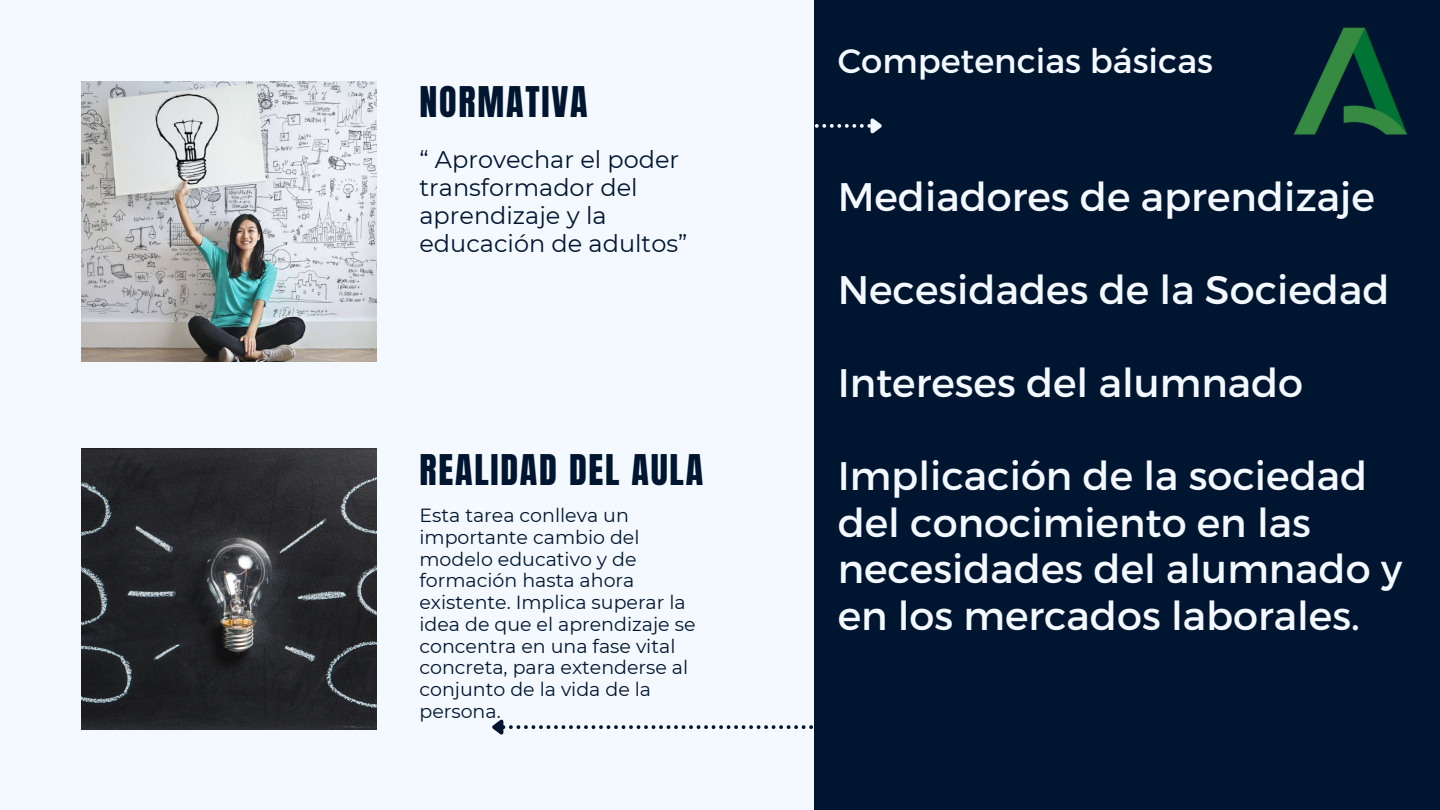
<style>
.page{position:relative;width:1440px;height:810px;background:#f4f8ff}
.page>*{position:absolute;margin:0;border:0;box-sizing:border-box;transform-origin:0 0}
.t1{font:39.8px/46.5px "Montserrat";color:#f4f8ff}
.t2{font:36px "Anton";letter-spacing:.05em;color:#001630}
.t3{font:33.8px "Montserrat";color:#f4f8ff}
.t4{font:24px/27.8px "Montserrat";color:#001630}
.t5{font:19px/21.8px "Montserrat";color:#001630}
</style>
<div class="page">
<div style="left:814px;top:0;width:626px;height:810px;background:#001630"></div>
<svg style="left:492px;top:719px;width:321px;height:16px"></svg>
<svg style="left:376px;top:115px;width:506px;height:21px"></svg>
<img style="left:81px;top:81px;width:295px;height:281px">
<img style="left:81px;top:449px;width:295px;height:280px">
<img style="left:1293px;top:27px;width:114px;height:108px">
<h2 class="t2" style="left:419px;top:76px;width:170px">NORMATIVA</h2>
<p class="t4" style="left:419px;top:146px;width:269px">“ Aprovechar el poder transformador del aprendizaje y la educación de adultos”</p>
<h2 class="t2" style="left:419px;top:444px;width:285px">REALIDAD DEL AULA</h2>
<p class="t5" style="left:419px;top:504px;width:278px">Esta tarea conlleva un importante cambio del modelo educativo y de formación hasta ahora existente. Implica superar la idea de que el aprendizaje se concentra en una fase vital concreta, para extenderse al conjunto de la vida de la persona.</p>
<h3 class="t3" style="left:838px;top:39px;width:377px">Competencias básicas</h3>
<h1 class="t1" style="left:838px;top:172px;width:539px">Mediadores de aprendizaje</h1>
<h1 class="t1" style="left:838px;top:265px;width:553px">Necesidades de la Sociedad</h1>
<h1 class="t1" style="left:838px;top:358px;width:467px">Intereses del alumnado</h1>
<h1 class="t1" style="left:838px;top:451px;width:566px">Implicación de la sociedad del conocimiento en las necesidades del alumnado y en los mercados laborales.</h1>
</div>
